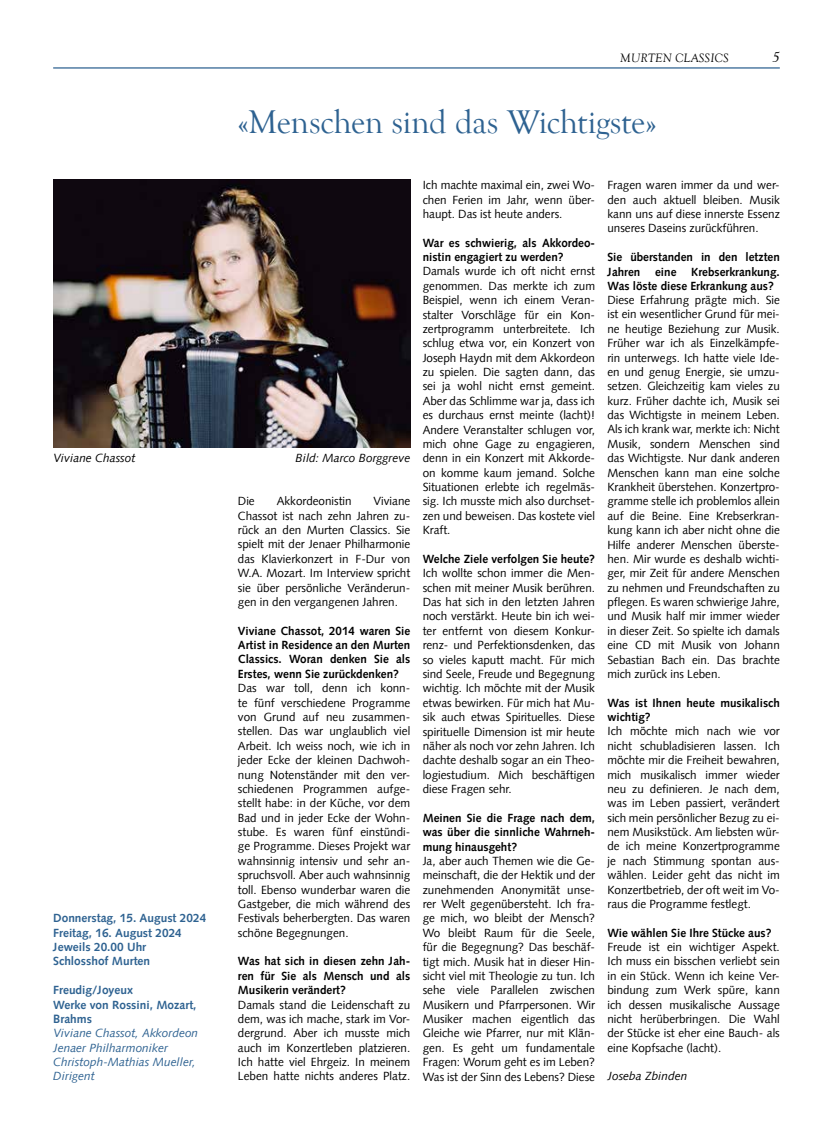
<style>
.page{position:relative;width:833px;height:1134px;background:#fff}
.page>*{position:absolute;margin:0;border:0;box-sizing:border-box;transform-origin:0 0}
.t1{font:33.75px "Goudy Old Style T";letter-spacing:-.015em;color:#2e6291}
.t2{font:italic 15px "Goudy Old Style T";color:#000}
.t3{font:italic 12.5px "Goudy Old Style T";letter-spacing:.02em;color:#000}
.t4{font:11.88px/14.4px "Syntax Com";color:#000}
.t5{font:italic 11.88px/14.4px "Syntax Com";color:#2e6291}
.t6{font:700 11.88px/14.4px "Syntax Com";color:#2e6291}
.t7{font:italic 11.88px "Syntax Com";color:#000}
.s1{font-weight:700;font-style:normal}
.s2{font-weight:700}
</style>
<div class="page">
<hr style="left:53px;top:67px;width:727px;height:2px;background:#2e6291">
<img style="left:53px;top:180px;width:357px;height:268px">
<p class="t3" style="left:620px;top:51px;width:110px">MURTEN CLASSICS</p>
<p class="t2" style="left:772px;top:49px;width:9px">5</p>
<p class="t1" style="left:238px;top:103px;width:420px">«Menschen sind das Wichtigste»</p>
<p class="t7" style="left:53px;top:451px;width:84px">Viviane Chassot</p>
<p class="t7" style="left:295px;top:451px;width:116px">Bild: Marco Borggreve</p>
<p class="t6" style="left:53px;top:911px;width:155px">Donnerstag, 15. August 2024<br>Freitag, 16. August 2024<br>Jeweils 20.00 Uhr<br>Schlosshof Murten</p>
<p class="t5" style="left:53px;top:983px;width:146px"><span class="s1">Freudig/Joyeux<br>Werke von Rossini, Mozart,<br>Brahms<br></span>Viviane Chassot, Akkordeon<br>Jenaer Philharmoniker<br>Christoph-Mathias Mueller,<br>Dirigent</p>
<p class="t4" style="left:238px;top:494px;width:18px">Die</p>
<p class="t4" style="left:277px;top:494px;width:76px">Akkordeonistin</p>
<p class="t4" style="left:238px;top:494px;width:174px;text-align:justify;text-indent:136px">Viviane Chassot ist nach zehn Jahren zu&shy;rück an den Murten Classics. Sie spielt mit der Jenaer Philharmonie das Klavierkonzert in F-Dur von W.A. Mozart. Im Interview spricht sie über persönliche Veränderun&shy;gen in den vergangenen Jahren.</p>
<p class="t4" style="left:238px;top:623px;width:174px"><span class="s2">Viviane Chassot, 2014 waren Sie<br>Artist in Residence an den Murten<br>Classics. Woran denken Sie als<br>Erstes, wenn Sie zurückdenken?<br></span>Das war toll, denn ich konn&shy;te fünf verschiedene Programme von Grund auf neu zusammen&shy;stellen. Das war unglaublich viel<br>Arbeit. Ich weiss noch, wie ich in jeder Ecke der kleinen Dachwoh&shy;nung Notenständer mit den ver&shy;schiedenen Programmen aufge&shy;stellt habe: in der Küche, vor dem<br>Bad und in jeder Ecke der Wohn&shy;stube. Es waren fünf einstündi&shy;ge Programme. Dieses Projekt war wahnsinnig intensiv und sehr an&shy;spruchsvoll. Aber auch wahnsinnig toll. Ebenso wunderbar waren die<br>Gastgeber, die mich während des<br>Festivals beherbergten. Das waren schöne Begegnungen.</p>
<p class="t4" style="left:238px;top:954px;width:174px"><span class="s2">Was hat sich in diesen zehn Jah&shy;ren für Sie als Mensch und als<br>Musikerin verändert?<br></span>Damals stand die Leidenschaft zu dem, was ich mache, stark im Vor&shy;dergrund. Aber ich musste mich auch im Konzertleben platzieren.<br>Ich hatte viel Ehrgeiz. In meinem<br>Leben hatte nichts anderes Platz.</p>
<p class="t4" style="left:423px;top:178px;width:174px;text-align:justify">Ich machte maximal ein, zwei Wo&shy;chen Ferien im Jahr, wenn über&shy;haupt. Das ist heute anders.</p>
<p class="t4" style="left:423px;top:235px;width:174px"><span class="s2">War es schwierig, als Akkordeo&shy;nistin engagiert zu werden?<br></span>Damals wurde ich oft nicht ernst genommen. Das merkte ich zum<br>Beispiel, wenn ich einem Veran&shy;stalter Vorschläge für ein Kon&shy;zertprogramm unterbreitete. Ich schlug etwa vor, ein Konzert von<br>Joseph Haydn mit dem Akkordeon zu spielen. Die sagten dann, das sei ja wohl nicht ernst gemeint.<br>Aber das Schlimme war ja, dass ich es durchaus ernst meinte (lacht)!<br>Andere Veranstalter schlugen vor, mich ohne Gage zu engagieren, denn in ein Konzert mit Akkorde&shy;on komme kaum jemand. Solche<br>Situationen erlebte ich regelmäs&shy;sig. Ich musste mich also durchset&shy;zen und beweisen. Das kostete viel<br>Kraft.</p>
<p class="t4" style="left:423px;top:552px;width:174px;text-align:justify"><span class="s2">Welche Ziele verfolgen Sie heute?<br></span>Ich wollte schon immer die Men&shy;schen mit meiner Musik berühren.<br>Das hat sich in den letzten Jahren noch verstärkt. Heute bin ich wei&shy;ter entfernt von diesem Konkur&shy;renz- und Perfektionsdenken, das so vieles kaputt macht. Für mich sind Seele, Freude und Begegnung wichtig. Ich möchte mit der Musik etwas bewirken. Für mich hat Mu&shy;sik auch etwas Spirituelles. Diese spirituelle Dimension ist mir heute näher als noch vor zehn Jahren. Ich dachte deshalb sogar an ein Theo&shy;logiestudium. Mich beschäftigen diese Fragen sehr.</p>
<p class="t4" style="left:423px;top:810px;width:174px"><span class="s2">Meinen Sie die Frage nach dem, was über die sinnliche Wahrneh&shy;mung hinausgeht?<br></span>Ja, aber auch Themen wie die Ge&shy;meinschaft, die der Hektik und der zunehmenden Anonymität unse&shy;rer Welt gegenübersteht. Ich fra&shy;ge mich, wo bleibt der Mensch?<br>Wo bleibt Raum für die Seele, für die Begegnung? Das beschäf&shy;tigt mich. Musik hat in dieser Hin&shy;sicht viel mit Theologie zu tun. Ich sehe viele Parallelen zwischen<br>Musikern und Pfarrpersonen. Wir<br>Musiker machen eigentlich das<br>Gleiche wie Pfarrer, nur mit Klän&shy;gen. Es geht um fundamentale<br>Fragen: Worum geht es im Leben?<br>Was ist der Sinn des Lebens? Diese</p>
<p class="t4" style="left:607px;top:178px;width:174px;text-align:justify">Fragen waren immer da und wer&shy;den auch aktuell bleiben. Musik kann uns auf diese innerste Essenz unseres Daseins zurückführen.</p>
<p class="t4" style="left:607px;top:250px;width:174px"><span class="s2">Sie überstanden in den letzten<br>Jahren eine Krebserkrankung.<br>Was löste diese Erkrankung aus?<br></span>Diese Erfahrung prägte mich. Sie ist ein wesentlicher Grund für mei&shy;ne heutige Beziehung zur Musik.<br>Früher war ich als Einzelkämpfe&shy;rin unterwegs. Ich hatte viele Ide&shy;en und genug Energie, sie umzu&shy;setzen. Gleichzeitig kam vieles zu kurz. Früher dachte ich, Musik sei das Wichtigste in meinem Leben.<br>Als ich krank war, merkte ich: Nicht<br>Musik, sondern Menschen sind das Wichtigste. Nur dank anderen<br>Menschen kann man eine solche<br>Krankheit überstehen. Konzertpro&shy;gramme stelle ich problemlos allein auf die Beine. Eine Krebserkran&shy;kung kann ich aber nicht ohne die<br>Hilfe anderer Menschen überste&shy;hen. Mir wurde es deshalb wichti&shy;ger, mir Zeit für andere Menschen zu nehmen und Freundschaften zu pflegen. Es waren schwierige Jahre, und Musik half mir immer wieder in dieser Zeit. So spielte ich damals eine CD mit Musik von Johann<br>Sebastian Bach ein. Das brachte mich zurück ins Leben.</p>
<p class="t4" style="left:607px;top:695px;width:174px"><span class="s2">Was ist Ihnen heute musikalisch wichtig?<br></span>Ich möchte mich nach wie vor nicht schubladisieren lassen. Ich möchte mir die Freiheit bewahren, mich musikalisch immer wieder neu zu definieren. Je nach dem, was im Leben passiert, verändert sich mein persönlicher Bezug zu ei&shy;nem Musikstück. Am liebsten wür&shy;de ich meine Konzertprogramme je nach Stimmung spontan aus&shy;wählen. Leider geht das nicht im<br>Konzertbetrieb, der oft weit im Vo&shy;raus die Programme festlegt.</p>
<p class="t4" style="left:607px;top:925px;width:174px"><span class="s2">Wie wählen Sie Ihre Stücke aus?<br></span>Freude ist ein wichtiger Aspekt.<br>Ich muss ein bisschen verliebt sein in ein Stück. Wenn ich keine Ver&shy;bindung zum Werk spüre, kann ich dessen musikalische Aussage nicht herüberbringen. Die Wahl der Stücke ist eher eine Bauch- als eine Kopfsache (lacht).</p>
<p class="t7" style="left:607px;top:1069px;width:81px">Joseba Zbinden</p>
</div>
